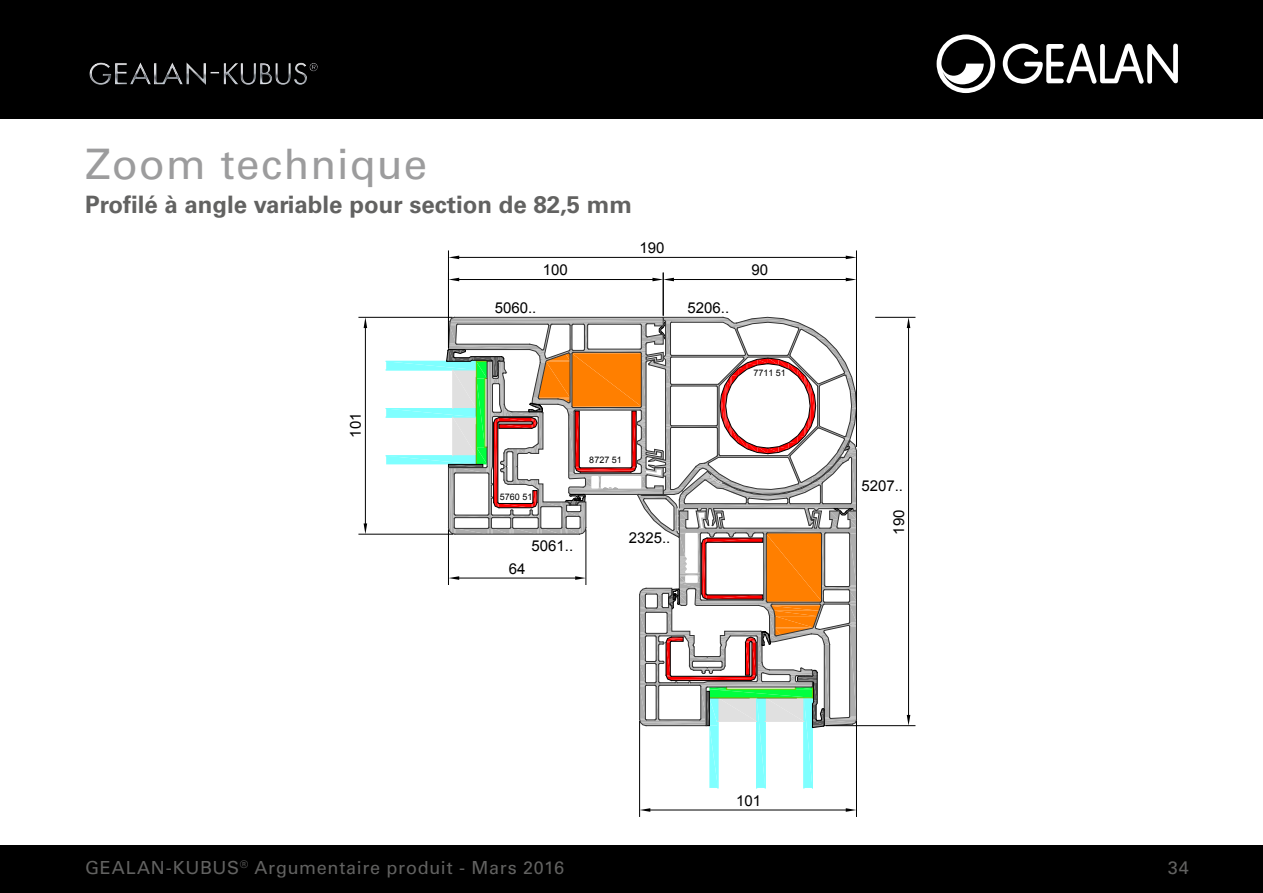
<style>
.page{position:relative;width:1263px;height:893px;background:#fff}
.page>*{position:absolute;margin:0;border:0;box-sizing:border-box;transform-origin:0 0}
.t1{font:42px "Univers LT";letter-spacing:.03em;color:#9c9c9d}
.t2{font:700 24px "Univers LT";color:#626261}
.t3{font:18px "Univers LT";letter-spacing:.04em;color:#626261}
.t4{font:15px "Arial";color:#000}
.t5{font:9px "Arial";color:#000}
</style>
<div class="page">
<div style="left:0;top:845px;width:1263px;height:48px;background:#000"></div>
<hr style="left:459px;top:279px;width:193px;height:1px;background:#000">
<svg style="left:449px;top:278px;width:10px;height:3px"></svg>
<hr style="left:663px;top:273px;width:1px;height:42px;background:#000">
<hr style="left:674px;top:279px;width:172px;height:1px;background:#000">
<svg style="left:652px;top:278px;width:22px;height:3px"></svg>
<svg style="left:846px;top:278px;width:10px;height:3px"></svg>
<hr style="left:359px;top:317px;width:93px;height:1px;background:#000">
<hr style="left:359px;top:534px;width:94px;height:1px;background:#000">
<hr style="left:365px;top:328px;width:1px;height:195px;background:#000">
<svg style="left:364px;top:317px;width:3px;height:11px"></svg>
<svg style="left:364px;top:523px;width:3px;height:11px"></svg>
<svg style="left:386px;top:317px;width:471px;height:471px"></svg>
<hr style="left:639px;top:721px;width:1px;height:95px;background:#000">
<hr style="left:856px;top:721px;width:1px;height:95px;background:#000">
<hr style="left:650px;top:810px;width:196px;height:1px;background:#000">
<svg style="left:640px;top:808px;width:10px;height:4px"></svg>
<svg style="left:846px;top:808px;width:10px;height:4px"></svg>
<hr style="left:448px;top:251px;width:1px;height:96px;background:#000">
<hr style="left:856px;top:251px;width:1px;height:195px;background:#000">
<hr style="left:459px;top:257px;width:387px;height:1px;background:#000">
<svg style="left:449px;top:256px;width:10px;height:3px"></svg>
<svg style="left:846px;top:256px;width:10px;height:3px"></svg>
<hr style="left:826px;top:725px;width:89px;height:1px;background:#000">
<hr style="left:876px;top:317px;width:39px;height:1px;background:#000">
<hr style="left:908px;top:328px;width:1px;height:387px;background:#000">
<svg style="left:907px;top:715px;width:3px;height:11px"></svg>
<svg style="left:907px;top:317px;width:3px;height:11px"></svg>
<div style="left:0;top:0;width:1263px;height:119px;background:#000"></div>
<svg style="left:936px;top:35px;width:59px;height:58px"></svg>
<svg style="left:1003px;top:43px;width:175px;height:41px"></svg>
<img style="left:89px;top:62px;width:229px;height:23px">
<h1 class="t1" style="left:85px;top:139px;width:344px">Zoom technique</h1>
<h2 class="t2" style="left:85px;top:190px;width:548px">Profilé à angle variable pour section de 82,5 mm</h2>
<p class="t4" style="left:639px;top:238px;width:27px">190</p>
<p class="t4" style="left:543px;top:260px;width:27px">100</p>
<p class="t4" style="left:751px;top:260px;width:18px">90</p>
<p class="t4" style="left:346px;top:438px;width:27px;rotate:-90deg">101</p>
<p class="t4" style="left:495px;top:298px;width:43px">5060..</p>
<p class="t4" style="left:688px;top:298px;width:43px">5206..</p>
<p class="t5" style="left:753px;top:367px;width:34px">7711 51</p>
<p class="t5" style="left:500px;top:491px;width:34px">5760 51</p>
<p class="t4" style="left:531px;top:536px;width:43px">5061..</p>
<p class="t4" style="left:509px;top:558px;width:18px">64</p>
<p class="t5" style="left:589px;top:454px;width:34px">8727 51</p>
<p class="t4" style="left:629px;top:528px;width:43px">2325..</p>
<p class="t4" style="left:861px;top:476px;width:43px">5207..</p>
<p class="t4" style="left:889px;top:534px;width:27px;rotate:-90deg">190</p>
<p class="t4" style="left:736px;top:790px;width:27px">101</p>
<p class="t3" style="left:85px;top:857px;width:480px">GEALAN-KUBUS<sup>®</sup> Argumentaire produit - Mars 2016</p>
<p class="t3" style="left:1168px;top:857px;width:23px">34</p>
</div>
